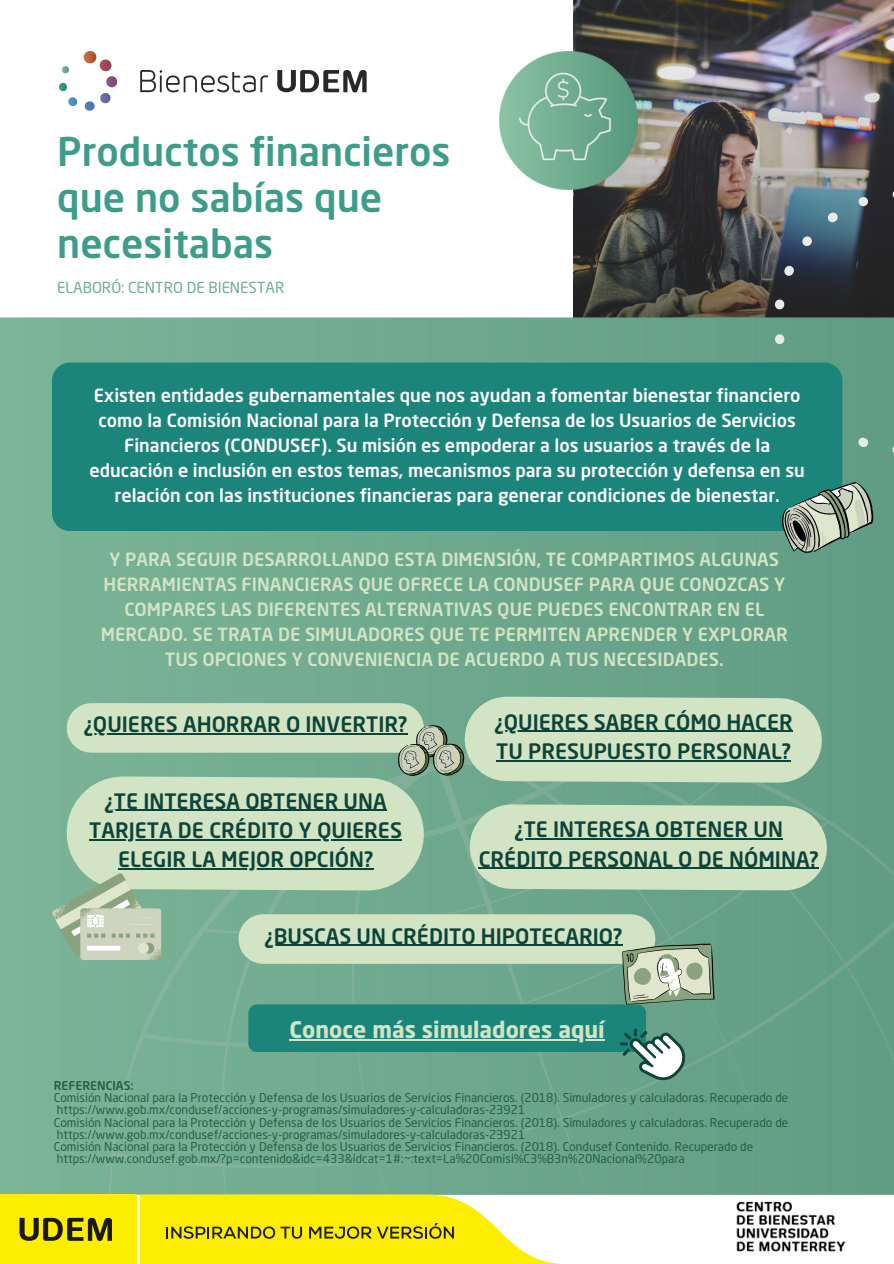
<style>
.page{position:relative;width:894px;height:1264px;background:#fff}
.page>*{position:absolute;margin:0;border:0;box-sizing:border-box;transform-origin:0 0}
.t1{font:500 39px/46.2px "Neo Sans Std";color:#3d9d8a}
.t2{font:700 22.5px "Neo Sans Std";color:#d3e4c5}
.t3{font:500 21px/29.2px "Neo Sans Std";color:#0d443a;text-align:center}
.t4{font:500 18px/24.8px "Neo Sans Std";color:#fff;text-align:center}
.t5{font:500 18px/24.8px "Neo Sans Std";color:#d3e4c5;text-align:center}
.t6{font:15px "Neo Sans Std";color:#70ad90}
.t7{font:12px/12px "Neo Sans Std";color:#266041}
.t8{font:500 12px "Neo Sans Std";color:#266041}
</style>
<div class="page">
<img style="left:573px;top:0;width:320px;height:318px">
<img style="left:0;top:318px;width:893px;height:876px">
<div style="left:91px;top:703px;width:308px;height:49px;background:#d3e4c5"></div>
<svg style="left:774px;top:190px;width:119px;height:264px;background:#496966"></svg>
<svg style="left:100px;top:93px;width:10px;height:10px"></svg>
<svg style="left:85px;top:101px;width:9px;height:10px"></svg>
<svg style="left:84px;top:51px;width:33px;height:36px"></svg>
<svg style="left:68px;top:97px;width:9px;height:9px"></svg>
<svg style="left:62px;top:66px;width:7px;height:7px"></svg>
<svg style="left:59px;top:83px;width:8px;height:8px"></svg>
<svg style="left:140px;top:70px;width:128px;height:22px"></svg>
<svg style="left:277px;top:70px;width:89px;height:22px"></svg>
<img style="left:499px;top:51px;width:138px;height:139px">
<div style="left:52px;top:362px;width:790px;height:169px;background:#1b857b;border-radius:18px"></div>
<svg style="left:107px;top:740px;width:786px;height:512px;background:#79ad96"></svg>
<div style="left:248px;top:1004px;width:398px;height:48px;background:#1b857b;border-radius:9px"></div>
<hr style="left:289px;top:1038px;width:315px;height:2px;background:#d3e4c5">
<svg style="left:422px;top:654px;width:442px;height:107px;background:#98bfa4"></svg>
<hr style="left:494px;top:730px;width:298px;height:1px;background:#0d443a">
<hr style="left:496px;top:760px;width:294px;height:1px;background:#0d443a">
<svg style="left:10px;top:719px;width:470px;height:228px;background:#aaccaf"></svg>
<hr style="left:105px;top:809px;width:281px;height:2px;background:#0d443a">
<hr style="left:89px;top:839px;width:313px;height:1px;background:#0d443a">
<hr style="left:118px;top:868px;width:255px;height:1px;background:#0d443a">
<svg style="left:427px;top:761px;width:442px;height:172px;background:#9ac0a5"></svg>
<hr style="left:514px;top:838px;width:268px;height:1px;background:#0d443a">
<hr style="left:478px;top:867px;width:340px;height:1px;background:#0d443a">
<div style="left:263px;top:914px;width:367px;height:49px;background:#d3e4c5"></div>
<hr style="left:264px;top:944px;width:358px;height:1px;background:#0d443a">
<svg style="left:781px;top:482px;width:92px;height:71px"></svg>
<svg style="left:398px;top:725px;width:66px;height:51px;background:#95a791"></svg>
<svg style="left:52px;top:873px;width:109px;height:87px;background:#b2c8ae"></svg>
<svg style="left:140px;top:1194px;width:426px;height:69px"></svg>
<div style="left:0;top:1194px;width:137px;height:69px;background:#fded00"></div>
<svg style="left:19px;top:1217px;width:93px;height:23px"></svg>
<svg style="left:621px;top:943px;width:93px;height:61px;background:#a9b9a0"></svg>
<svg style="left:619px;top:1028px;width:66px;height:52px"></svg>
<h1 class="t1" style="left:57px;top:132px;width:395px">Productos financieros que no sabías que necesitabas</h1>
<p class="t6" style="left:57px;top:282px;width:229px">ELABORÓ: CENTRO DE BIENESTAR</p>
<p class="t4" style="left:89px;top:385px;width:716px">Existen entidades gubernamentales que nos ayudan a fomentar bienestar financiero como la Comisión Nacional para la Protección y Defensa de los Usuarios de Servicios Financieros (CONDUSEF). Su misión es empoderar a los usuarios a través de la educación e inclusión en estos temas, mecanismos para su protección y defensa en su relación con las instituciones financieras para generar condiciones de bienestar.</p>
<p class="t5" style="left:101px;top:549px;width:688px">Y PARA SEGUIR DESARROLLANDO ESTA DIMENSIÓN, TE COMPARTIMOS ALGUNAS HERRAMIENTAS FINANCIERAS QUE OFRECE LA CONDUSEF PARA QUE CONOZCAS Y COMPARES LAS DIFERENTES ALTERNATIVAS QUE PUEDES ENCONTRAR EN EL MERCADO. SE TRATA DE SIMULADORES QUE TE PERMITEN APRENDER Y EXPLORAR TUS OPCIONES Y CONVENIENCIA DE ACUERDO A TUS NECESIDADES.</p>
<h3 class="t3" style="left:84px;top:712px;width:325px">¿QUIERES AHORRAR O INVERTIR?</h3>
<h3 class="t3" style="left:89px;top:788px;width:314px">¿TE INTERESA OBTENER UNA<br>TARJETA DE CRÉDITO Y QUIERES<br>ELEGIR LA MEJOR OPCIÓN?</h3>
<h3 class="t3" style="left:494px;top:709px;width:300px;text-align:left">¿QUIERES SABER CÓMO HACER<br>TU PRESUPUESTO PERSONAL?</h3>
<h3 class="t3" style="left:478px;top:817px;width:341px">¿TE INTERESA OBTENER UN<br>CRÉDITO PERSONAL O DE NÓMINA?</h3>
<h3 class="t3" style="left:264px;top:923px;width:359px">¿BUSCAS UN CRÉDITO HIPOTECARIO?</h3>
<h2 class="t2" style="left:289px;top:1020px;width:316px">Conoce más simuladores aquí</h2>
<p class="t8" style="left:54px;top:1081px;width:81px">REFERENCIAS:</p>
<p class="t7" style="left:54px;top:1093px;width:736px">Comisión Nacional para la Protección y Defensa de los Usuarios de Servicios Financieros. (2018). Simuladores y calculadoras. Recuperado de https://www.gob.mx/condusef/acciones-y-programas/simuladores-y-calculadoras-23921<br>Comisión Nacional para la Protección y Defensa de los Usuarios de Servicios Financieros. (2018). Simuladores y calculadoras. Recuperado de https://www.gob.mx/condusef/acciones-y-programas/simuladores-y-calculadoras-23921<br>Comisión Nacional para la Protección y Defensa de los Usuarios de Servicios Financieros. (2018). Condusef Contenido. Recuperado de https://www.condusef.gob.mx/?p=contenido&amp;idc=433&amp;idcat=1#:~:text=La%20Comisi%C3%B3n%20Nacional%20para</p>
</div>
